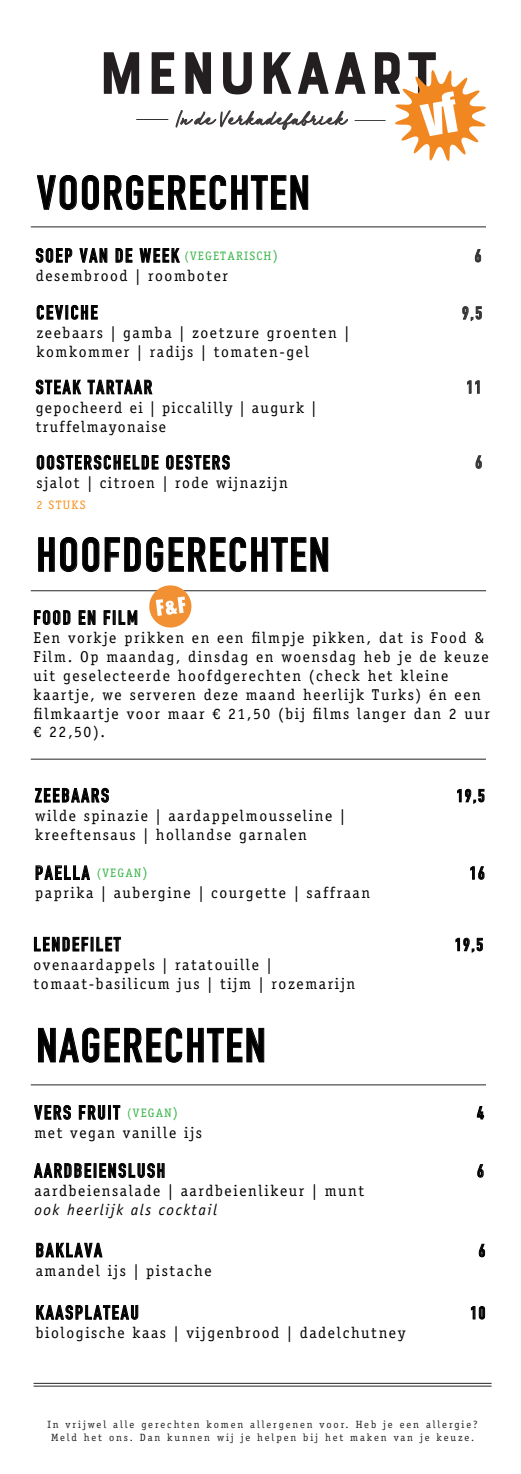
<style>
.page{position:relative;width:521px;height:1474px;background:#fff}
.page>*{position:absolute;margin:0;border:0;box-sizing:border-box;transform-origin:0 0}
.t1{font:63px "Bourton Base";letter-spacing:.01em;color:#231f20}
.t2{font:700 47.07px "DIN Condensed";letter-spacing:.045em;color:#000001}
.t3{font:700 19.25px "DIN Condensed";letter-spacing:.1em;color:#000001}
.t4{font:700 17.5px "DIN Condensed";letter-spacing:.1em;color:#000001}
.t5{font:15.75px/18.9px "Officina Serif Std";letter-spacing:.1em;color:#000001}
.t6{font:italic 15.75px "Officina Sans";letter-spacing:.1em;color:#000001}
.t7{font:12.25px "Officina Serif";letter-spacing:.1em;color:#3ab54a}
.t8{font:12.25px "Officina Serif";letter-spacing:.1em;color:#f7931d}
.t9{font:10.5px/12.6px "Officina Serif Std";letter-spacing:.18em;color:#231f20;text-align:center}
.s1{font-size:14px}
</style>
<div class="page">
<svg style="left:36px;top:248px;width:36px;height:15px"></svg>
<svg style="left:80px;top:248px;width:27px;height:15px"></svg>
<svg style="left:116px;top:248px;width:16px;height:14px"></svg>
<svg style="left:140px;top:248px;width:40px;height:15px"></svg>
<svg style="left:475px;top:249px;width:6px;height:13px"></svg>
<svg style="left:37px;top:305px;width:61px;height:15px"></svg>
<svg style="left:462px;top:306px;width:20px;height:15px"></svg>
<svg style="left:36px;top:380px;width:45px;height:14px"></svg>
<svg style="left:88px;top:380px;width:64px;height:14px"></svg>
<svg style="left:467px;top:380px;width:13px;height:14px"></svg>
<svg style="left:37px;top:455px;width:121px;height:14px"></svg>
<svg style="left:166px;top:455px;width:64px;height:14px"></svg>
<svg style="left:476px;top:455px;width:6px;height:14px"></svg>
<svg style="left:37px;top:175px;width:271px;height:35px"></svg>
<hr style="left:31px;top:226px;width:455px;height:1px;background:#000001">
<hr style="left:31px;top:590px;width:455px;height:1px;background:#000001">
<hr style="left:31px;top:758px;width:455px;height:1px;background:#000001">
<svg style="left:38px;top:537px;width:290px;height:35px"></svg>
<hr style="left:31px;top:1084px;width:455px;height:1px;background:#000001">
<svg style="left:38px;top:1027px;width:227px;height:36px"></svg>
<svg style="left:457px;top:788px;width:27px;height:16px"></svg>
<svg style="left:35px;top:788px;width:74px;height:14px"></svg>
<svg style="left:34px;top:610px;width:36px;height:15px"></svg>
<svg style="left:79px;top:610px;width:16px;height:15px"></svg>
<svg style="left:104px;top:610px;width:33px;height:15px"></svg>
<svg style="left:470px;top:866px;width:14px;height:13px"></svg>
<svg style="left:36px;top:865px;width:54px;height:15px"></svg>
<svg style="left:455px;top:937px;width:28px;height:15px"></svg>
<svg style="left:34px;top:937px;width:87px;height:14px"></svg>
<svg style="left:477px;top:1106px;width:7px;height:13px"></svg>
<svg style="left:34px;top:1105px;width:37px;height:14px"></svg>
<svg style="left:79px;top:1105px;width:26px;height:14px"></svg>
<div style="left:108px;top:1105px;width:3px;height:14px;border:1px solid #000001"></div>
<svg style="left:113px;top:1105px;width:7px;height:14px"></svg>
<svg style="left:477px;top:1164px;width:6px;height:13px"></svg>
<svg style="left:34px;top:1163px;width:130px;height:14px"></svg>
<svg style="left:479px;top:1243px;width:6px;height:14px"></svg>
<svg style="left:36px;top:1242px;width:66px;height:15px"></svg>
<svg style="left:471px;top:1306px;width:14px;height:13px"></svg>
<svg style="left:36px;top:1305px;width:102px;height:14px"></svg>
<hr style="left:34px;top:1382px;width:457px;height:1px;background:#000001">
<hr style="left:34px;top:1385px;width:457px;height:1px;background:#000001">
<svg style="left:176px;top:110px;width:172px;height:20px"></svg>
<hr style="left:355px;top:120px;width:30px;height:1px;background:#000001">
<hr style="left:136px;top:119px;width:32px;height:1px;background:#000001">
<svg style="left:395px;top:70px;width:91px;height:91px"></svg>
<svg style="left:149px;top:585px;width:42px;height:42px"></svg>
<h1 class="t1" style="left:98px;top:34px;width:342px">MENUKAART</h1>
<h2 class="t2" style="left:37px;top:161px;width:274px">VOORGERECHTEN</h2>
<p class="t3" style="left:36px;top:242px;width:145px">SOEP VAN DE WEEK</p>
<p class="t5" style="left:36px;top:266px;width:194px">desembrood | roomboter</p>
<p class="t7" style="left:184px;top:249px;width:95px">(VEGETARISCH<span class="s1">)</span></p>
<p class="t3" style="left:36px;top:299px;width:63px">CEVICHE</p>
<p class="t5" style="left:36px;top:323px;width:314px">zeebaars | gamba | zoetzure groenten | komkommer | radijs | tomaten-gel</p>
<p class="t3" style="left:36px;top:374px;width:118px">STEAK TARTAAR</p>
<p class="t5" style="left:36px;top:398px;width:282px">gepocheerd ei | piccalilly | augurk | truffelmayonaise</p>
<p class="t3" style="left:36px;top:449px;width:195px">OOSTERSCHELDE OESTERS</p>
<p class="t5" style="left:36px;top:473px;width:253px">sjalot | citroen | rode wijnazijn</p>
<p class="t8" style="left:36px;top:497px;width:51px">2 STUKS</p>
<h2 class="t2" style="left:36px;top:523px;width:295px">HOOFDGERECHTEN</h2>
<p class="t4" style="left:475px;top:244px;width:8px">6</p>
<p class="t4" style="left:462px;top:301px;width:21px">9,5</p>
<p class="t4" style="left:466px;top:375px;width:16px">11</p>
<p class="t4" style="left:475px;top:450px;width:8px">6</p>
<p class="t3" style="left:34px;top:604px;width:106px">FOOD EN FILM</p>
<p class="t5" style="left:34px;top:628px;width:458px">Een vorkje prikken en een filmpje pikken, dat is Food &amp; Film. Op maandag, dinsdag en woensdag heb je de keuze uit geselecteerde hoofdgerechten (check het kleine kaartje, we serveren deze maand heerlijk Turks) én een filmkaartje voor maar € 21,50 (bij films langer dan 2 uur € 22,50).</p>
<p class="t3" style="left:35px;top:782px;width:75px">ZEEBAARS</p>
<p class="t4" style="left:457px;top:784px;width:29px">19,5</p>
<p class="t5" style="left:35px;top:806px;width:311px">wilde spinazie | aardappelmousseline | kreeftensaus | hollandse garnalen</p>
<p class="t3" style="left:35px;top:859px;width:56px">PAELLA</p>
<p class="t4" style="left:470px;top:861px;width:16px">16</p>
<p class="t5" style="left:35px;top:883px;width:336px">paprika | aubergine | courgette | saffraan</p>
<p class="t3" style="left:34px;top:931px;width:88px">LENDEFILET</p>
<p class="t4" style="left:455px;top:932px;width:29px">19,5</p>
<p class="t5" style="left:34px;top:955px;width:323px">ovenaardappels | ratatouille | tomaat-basilicum jus | tijm | rozemarijn</p>
<p class="t7" style="left:97px;top:866px;width:52px">(VEGAN<span class="s1">)</span></p>
<h2 class="t2" style="left:36px;top:1013px;width:231px">NAGERECHTEN</h2>
<p class="t3" style="left:34px;top:1099px;width:87px">VERS FRUIT</p>
<p class="t4" style="left:477px;top:1101px;width:8px">4</p>
<p class="t5" style="left:34px;top:1123px;width:169px">met vegan vanille ijs</p>
<p class="t3" style="left:34px;top:1157px;width:132px">AARDBEIENSLUSH</p>
<p class="t4" style="left:477px;top:1159px;width:8px">6</p>
<p class="t5" style="left:34px;top:1181px;width:331px">aardbeiensalade | aardbeienlikeur | munt</p>
<p class="t6" style="left:34px;top:1200px;width:184px">ook heerlijk als cocktail</p>
<p class="t3" style="left:36px;top:1237px;width:68px">BAKLAVA</p>
<p class="t4" style="left:479px;top:1238px;width:8px">6</p>
<p class="t5" style="left:36px;top:1260px;width:177px">amandel ijs | pistache</p>
<p class="t3" style="left:36px;top:1299px;width:104px">KAASPLATEAU</p>
<p class="t4" style="left:470px;top:1300px;width:16px">10</p>
<p class="t5" style="left:36px;top:1323px;width:371px">biologische kaas | vijgenbrood | dadelchutney</p>
<p class="t7" style="left:127px;top:1105px;width:52px">(VEGAN<span class="s1">)</span></p>
<p class="t9" style="left:47px;top:1417px;width:432px">In vrijwel alle gerechten komen allergenen voor. Heb je een allergie?<br>Meld het ons. Dan kunnen wij je helpen bij het maken van je keuze.</p>
</div>
